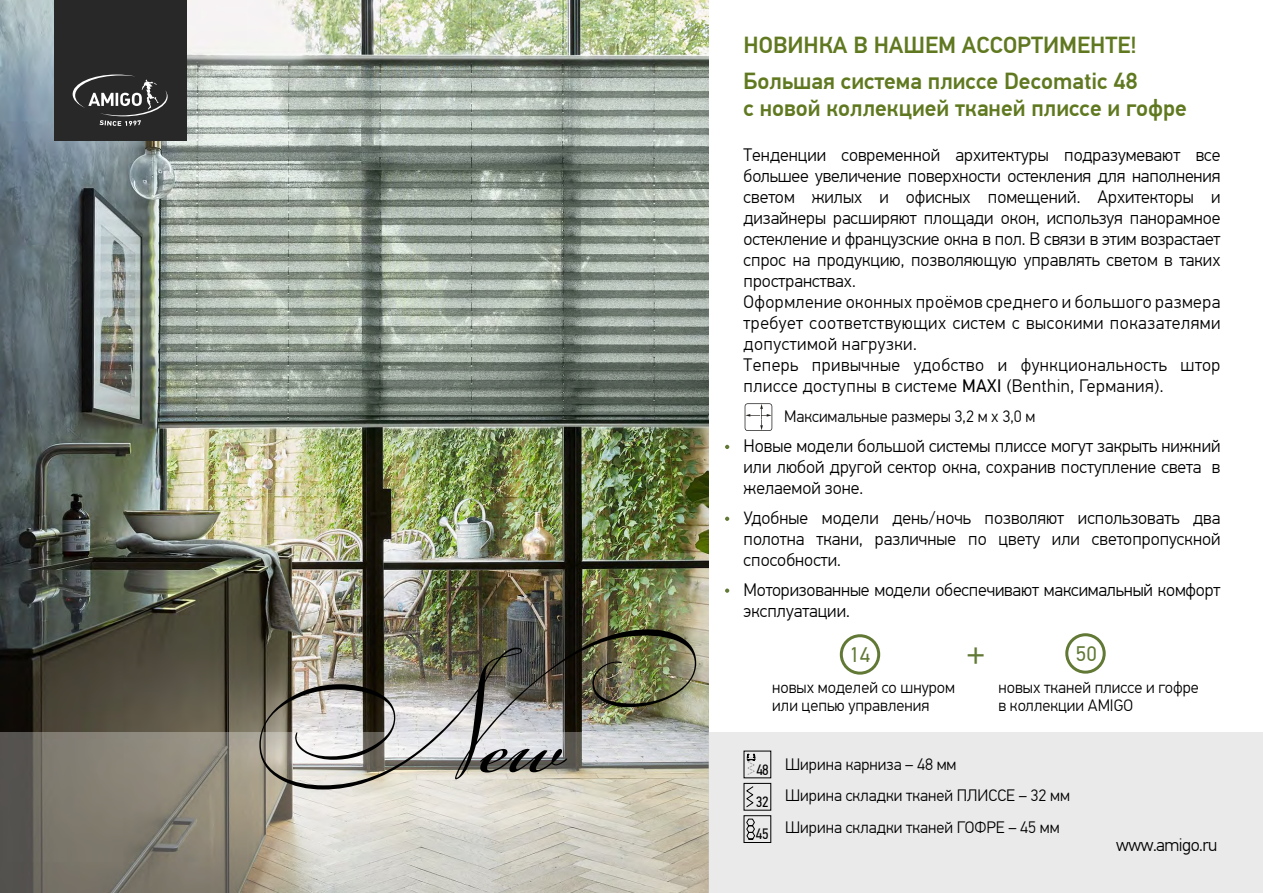
<style>
.page{position:relative;width:1263px;height:893px;background:#fff}
.page>*{position:absolute;margin:0;border:0;box-sizing:border-box;transform-origin:0 0}
.t1{font:36px "PF Din Text Pro";color:#617935}
.t2{font:500 23.25px/36px "PF Din Text Pro";color:#607920}
.t3{font:21px "PF Din Text Pro";color:#617935}
.t4{font:300 18px/21px "PF Din Text Pro";color:#000}
.t5{font:300 18px "PF Din Text Pro";letter-spacing:-.03em;color:#000}
.t6{font:300 16.5px/31.5px "PF Din Text Pro";color:#000}
.t7{font:15px/32.2px "PF Din Text Cond Pro";color:#000}
.s1{font-weight:400}
</style>
<div class="page">
<img style="left:0;top:0;width:709px;height:733px">
<div style="left:709px;top:733px;width:554px;height:160px;background:#ebeaea"></div>
<div style="left:54px;top:0;width:132px;height:140px;background:#292829"></div>
<svg style="left:73px;top:75px;width:95px;height:51px"></svg>
<svg style="left:0;top:733px;width:709px;height:160px;background:#aaa69a"></svg>
<img style="left:259px;top:629px;width:437px;height:160px">
<div style="left:840px;top:634px;width:40px;height:41px;border:3px solid #617935;border-radius:50%"></div>
<svg style="left:746px;top:786px;width:8px;height:22px"></svg>
<div style="left:743px;top:815px;width:28px;height:28px;border:1px solid #000"></div>
<svg style="left:746px;top:818px;width:9px;height:22px"></svg>
<svg style="left:746px;top:754px;width:10px;height:21px"></svg>
<div style="left:1065px;top:633px;width:41px;height:41px;border:3px solid #617935;border-radius:50%"></div>
<svg style="left:745px;top:403px;width:27px;height:28px"></svg>
<svg style="left:725px;top:445px;width:4px;height:4px"></svg>
<svg style="left:725px;top:517px;width:4px;height:4px"></svg>
<svg style="left:725px;top:588px;width:4px;height:5px"></svg>
<p class="t2" style="left:743px;top:28px;width:396px">НОВИНКА В НАШЕМ АССОРТИМЕНТЕ!<br>Большая система плиссе Decomatic 48</p>
<p class="t2" style="left:743px;top:91px;width:445px">с новой коллекцией тканей плиссе и гофре</p>
<p class="t4" style="left:743px;top:145px;width:478px">Тенденции современной архитектуры подразумевают все большее увеличение поверхности остекления для наполнения светом жилых и офисных помещений. Архитекторы и дизайнеры расширяют площади окон, используя панорамное остекление и французские окна в пол. В связи в этим возрастает спрос на продукцию, позволяющую управлять светом в таких пространствах.<br>Оформление оконных проёмов среднего и большого размера требует соответствующих систем с высокими показателями допустимой нагрузки.<br>Теперь привычные удобство и функциональность штор плиссе доступны в системе <span class="s1">MAXI</span> (Benthin, Германия).</p>
<p class="t6" style="left:784px;top:401px;width:253px">Максимальные размеры 3,2 м x 3,0 м</p>
<p class="t4" style="left:743px;top:436px;width:478px;text-align:justify">Новые модели большой системы плиссе могут закрыть нижний или любой другой сектор окна, сохранив поступление света в желаемой зоне.</p>
<p class="t4" style="left:743px;top:508px;width:478px;text-align:justify">Удобные модели день/ночь позволяют использовать два полотна ткани, различные по цвету или светопропускной способности.</p>
<p class="t4" style="left:743px;top:580px;width:478px">Моторизованные модели обеспечивают максимальный комфорт эксплуатации.</p>
<p class="t3" style="left:849px;top:642px;width:22px">14</p>
<h1 class="t1" style="left:967px;top:632px;width:19px">+</h1>
<p class="t3" style="left:1076px;top:642px;width:22px">50</p>
<p class="t6" style="left:772px;top:679px;width:184px;line-height:18px">новых моделей со шнуром или цепью управления</p>
<p class="t6" style="left:998px;top:679px;width:202px;line-height:18px">новых тканей плиссе и гофре в коллекции AMIGO</p>
<p class="t6" style="left:785px;top:749px;width:286px;text-indent:-29px"><sub>48</sub> Ширина карниза – 48 мм<br>Ширина складки тканей ПЛИССЕ – 32 мм<br>Ширина складки тканей ГОФРЕ – 45 мм</p>
<p class="t7" style="left:756px;top:786px;width:14px">32<br>45</p>
<p class="t5" style="left:1116px;top:835px;width:103px">www.amigo.ru</p>
</div>
